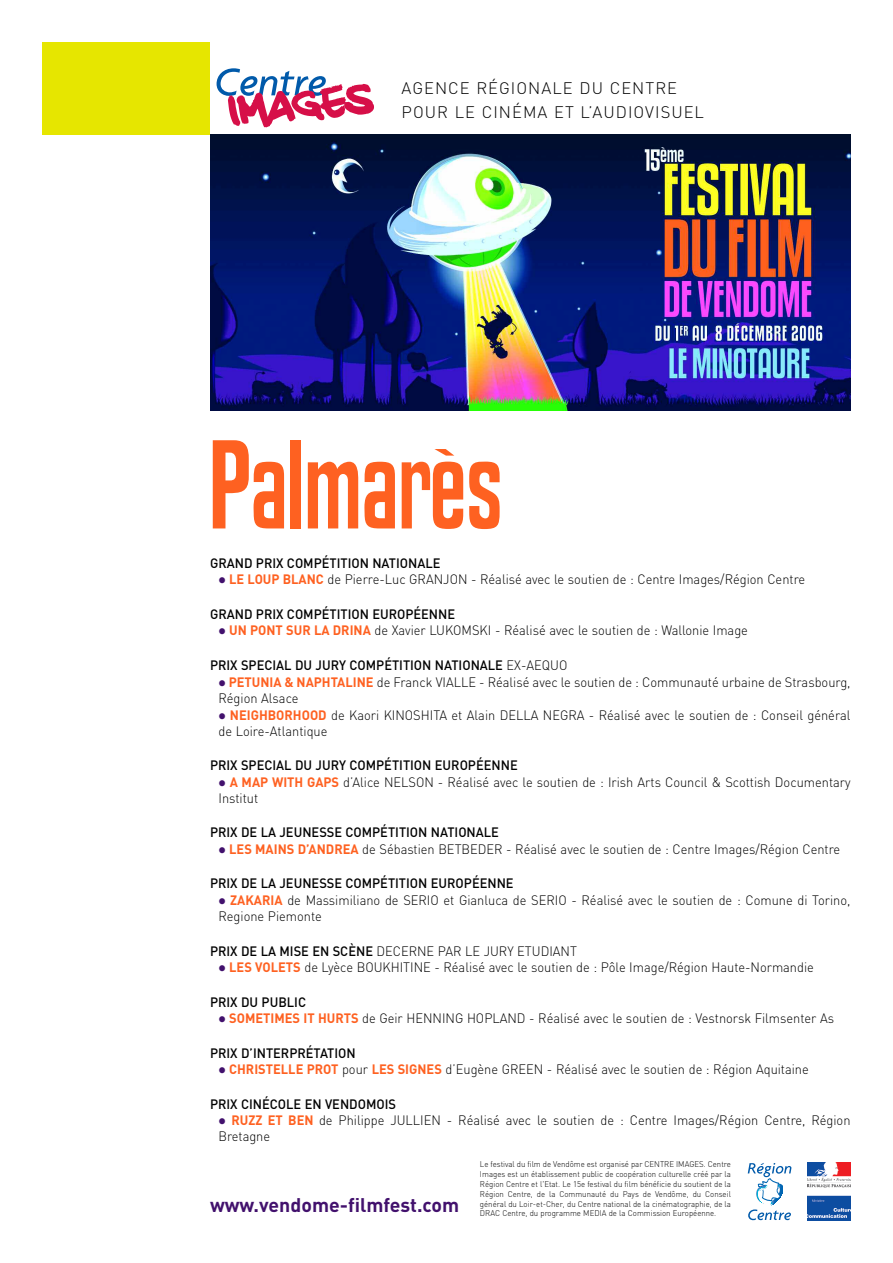
<style>
.page{position:relative;width:893px;height:1263px;background:#fff}
.page>*{position:absolute;margin:0;border:0;box-sizing:border-box;transform-origin:0 0}
.t1{font:120px "Kenyan Coffee";color:#fe6121}
.t2{font:700 19.5px "DIN";color:#42116d}
.t3{font:300 16.5px/24px "DIN";letter-spacing:.06em;color:#000}
.t4{font:300 13.5px/16.2px "DIN";color:#000;scale:.95 1}
.t5{font:500 13.5px "DIN";color:#000;scale:.95 1}
.t6{font:300 8.25px/9.9px "DIN";color:#000;text-align:justify;scale:.95 1}
.s1{color:#42116d}
.s2{font-weight:700;color:#fe6121}
.s3{font-weight:300}
.s4{font-weight:500}
</style>
<div class="page">
<div style="left:43px;top:43px;width:168px;height:92px;background:#e6e600"></div>
<svg style="left:217px;top:68px;width:157px;height:59px"></svg>
<img style="left:211px;top:134px;width:639px;height:277px">
<svg style="left:748px;top:1163px;width:43px;height:57px"></svg>
<img style="left:807px;top:1162px;width:43px;height:58px">
<p class="t3" style="left:402px;top:77px;width:304px">AGENCE RÉGIONALE DU CENTRE<br>POUR LE CINÉMA ET L’AUDIOVISUEL</p>
<h1 class="t1" style="left:210px;top:440px;width:293px">Palmarès</h1>
<p class="t5" style="left:210px;top:555px;width:244px">GRAND PRIX COMPÉTITION NATIONALE</p>
<p class="t4" style="left:219px;top:572px;width:619px"><span class="s1">●</span> <span class="s2">LE LOUP BLANC</span> de Pierre-Luc GRANJON - Réalisé avec le soutien de : Centre Images/Région Centre</p>
<p class="t5" style="left:210px;top:606px;width:260px">GRAND PRIX COMPÉTITION EUROPÉENNE</p>
<p class="t4" style="left:219px;top:623px;width:559px"><span class="s1">●</span> <span class="s2">UN PONT SUR LA DRINA</span> de Xavier LUKOMSKI - Réalisé avec le soutien de : Wallonie Image</p>
<p class="t5" style="left:210px;top:657px;width:378px">PRIX SPECIAL DU JURY COMPÉTITION NATIONALE <span class="s3">EX-AEQUO</span></p>
<p class="t4" style="left:219px;top:674px;width:667px"><span class="s1">●</span> <span class="s2">PETUNIA &amp; NAPHTALINE</span> de Franck VIALLE - Réalisé avec le soutien de : Communauté urbaine de Strasbourg,<br>Région Alsace</p>
<p class="t4" style="left:219px;top:707px;width:667px"><span class="s1">●</span> <span class="s2">NEIGHBORHOOD</span> de Kaori KINOSHITA et Alain DELLA NEGRA - Réalisé avec le soutien de : Conseil général de Loire-Atlantique</p>
<p class="t5" style="left:210px;top:758px;width:325px">PRIX SPECIAL DU JURY COMPÉTITION EUROPÉENNE</p>
<p class="t4" style="left:219px;top:774px;width:667px"><span class="s1">●</span> <span class="s2">A MAP WITH GAPS</span> d’Alice NELSON - Réalisé avec le soutien de : Irish Arts Council &amp; Scottish Documentary<br>Institut</p>
<p class="t5" style="left:210px;top:825px;width:306px">PRIX DE LA JEUNESSE COMPÉTITION NATIONALE</p>
<p class="t4" style="left:219px;top:841px;width:656px"><span class="s1">●</span> <span class="s2">LES MAINS D’ANDREA</span> de Sébastien BETBEDER - Réalisé avec le soutien de : Centre Images/Région Centre</p>
<p class="t5" style="left:210px;top:876px;width:321px">PRIX DE LA JEUNESSE COMPÉTITION EUROPÉENNE</p>
<p class="t4" style="left:219px;top:892px;width:667px"><span class="s1">●</span> <span class="s2">ZAKARIA</span> de Massimiliano de SERIO et Gianluca de SERIO - Réalisé avec le soutien de : Comune di Torino,<br>Regione Piemonte</p>
<p class="t4" style="left:210px;top:943px;width:388px"><span class="s4">PRIX DE LA MISE EN SCÈNE</span> DECERNE PAR LE JURY ETUDIANT</p>
<p class="t4" style="left:219px;top:959px;width:628px"><span class="s1">●</span> <span class="s2">LES VOLETS</span> de Lyèce BOUKHITINE - Réalisé avec le soutien de : Pôle Image/Région Haute-Normandie</p>
<p class="t5" style="left:210px;top:994px;width:103px">PRIX DU PUBLIC</p>
<p class="t4" style="left:219px;top:1010px;width:649px"><span class="s1">●</span> <span class="s2">SOMETIMES IT HURTS</span> de Geir HENNING HOPLAND - Réalisé avec le soutien de : Vestnorsk Filmsenter As</p>
<p class="t5" style="left:210px;top:1045px;width:155px">PRIX D’INTERPRÉTATION</p>
<p class="t4" style="left:219px;top:1061px;width:623px"><span class="s1">●</span> <span class="s2">CHRISTELLE PROT</span> pour <span class="s2">LES SIGNES</span> d’Eugène GREEN - Réalisé avec le soutien de : Région Aquitaine</p>
<p class="t5" style="left:210px;top:1096px;width:197px">PRIX CINÉCOLE EN VENDOMOIS</p>
<p class="t4" style="left:219px;top:1112px;width:667px"><span class="s1">●</span> <span class="s2">RUZZ ET BEN</span> de Philippe JULLIEN - Réalisé avec le soutien de : Centre Images/Région Centre, Région<br>Bretagne</p>
<h2 class="t2" style="left:210px;top:1194px;width:251px">www.vendome-filmfest.com</h2>
<p class="t6" style="left:480px;top:1159px;width:266px">Le festival du film de Vendôme est organisé par CENTRE IMAGES. Centre Images est un établissement public de coopération culturelle créé par la Région Centre et l'Etat. Le 15e festival du film bénéficie du soutient de la Région Centre, de la Communauté du Pays de Vendôme, du Conseil général du Loir-et-Cher, du Centre national de la cinématographie, de la DRAC Centre, du programme MEDIA de la Commission Européenne.</p>
</div>
